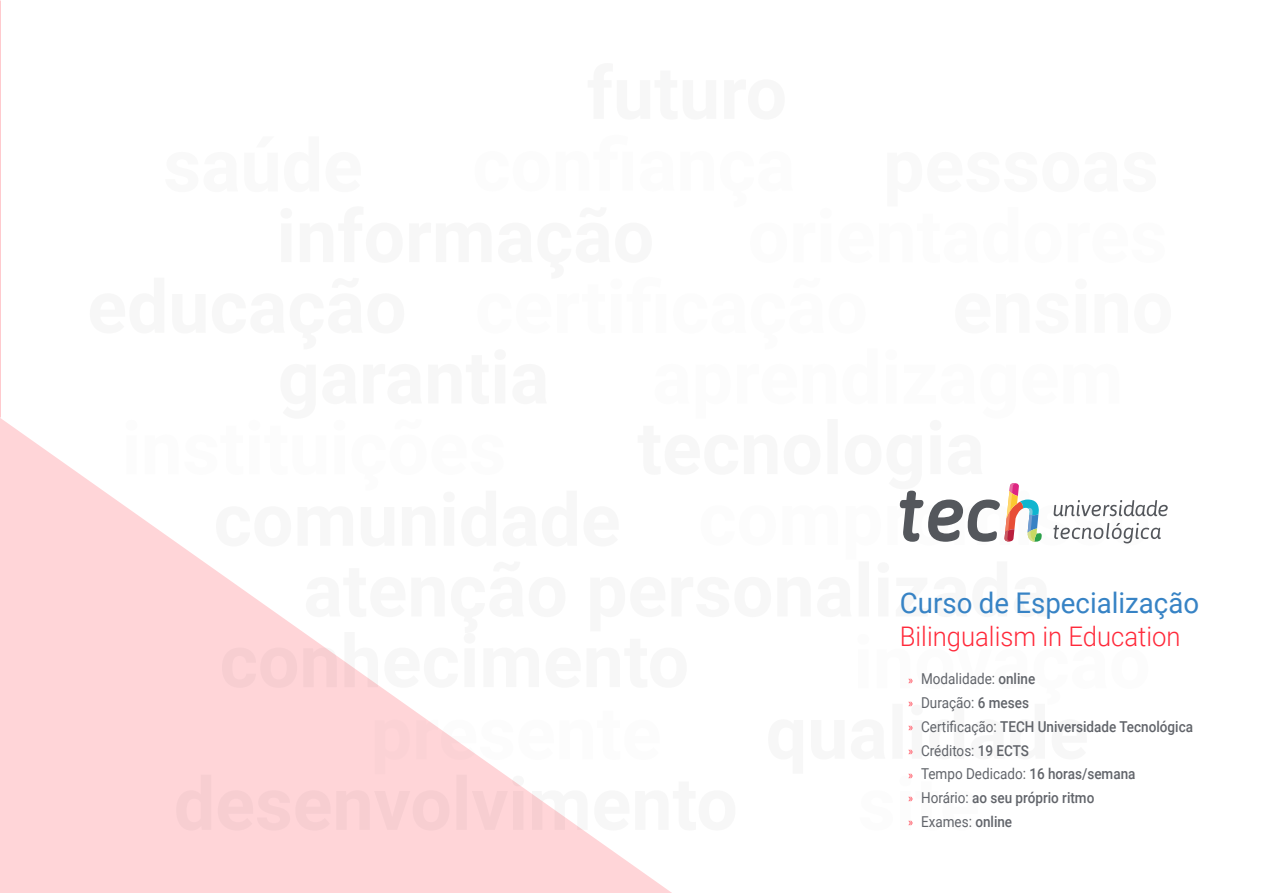
<style>
.page{position:relative;width:1263px;height:893px;background:#fff}
.page>*{position:absolute;margin:0;border:0;box-sizing:border-box;transform-origin:0 0}
.t1{font:28.5px "Roboto";color:#3783c5}
.t2{font:300 27px "Roboto";color:#ff293a;scale:.95 1}
.t3{font:500 15px/23.7px "Roboto";color:#61646a;scale:.9 1}
.s1{font-family:"Myriad Pro";font-weight:400;font-size:12px;color:#ff293a}
.s2{font-weight:400}
</style>
<div class="page">
<svg style="left:0;top:418px;width:672px;height:475px;fill:#ffd5d8"></svg>
<svg style="left:90px;top:418px;width:1078px;height:142px"></svg>
<h1 class="t1" style="left:900px;top:583px;width:301px">Curso de Especialização</h1>
<h2 class="t2" style="left:900px;top:617px;width:297px">Bilingualism in Education</h2>
<p class="t3" style="left:908px;top:667px;width:318px"><span class="s1">»</span> <span class="s2">Modalidade:</span> online<br><span class="s1">»</span> <span class="s2">Duração:</span> 6 meses<br><span class="s1">»</span> <span class="s2">Certificação:</span> TECH Universidade Tecnológica <span class="s1">»</span> <span class="s2">Créditos:</span> 19 ECTS<br><span class="s1">»</span> <span class="s2">Tempo Dedicado:</span> 16 horas/semana<br><span class="s1">»</span> <span class="s2">Horário:</span> ao seu próprio ritmo<br><span class="s1">»</span> <span class="s2">Exames:</span> online</p>
</div>
